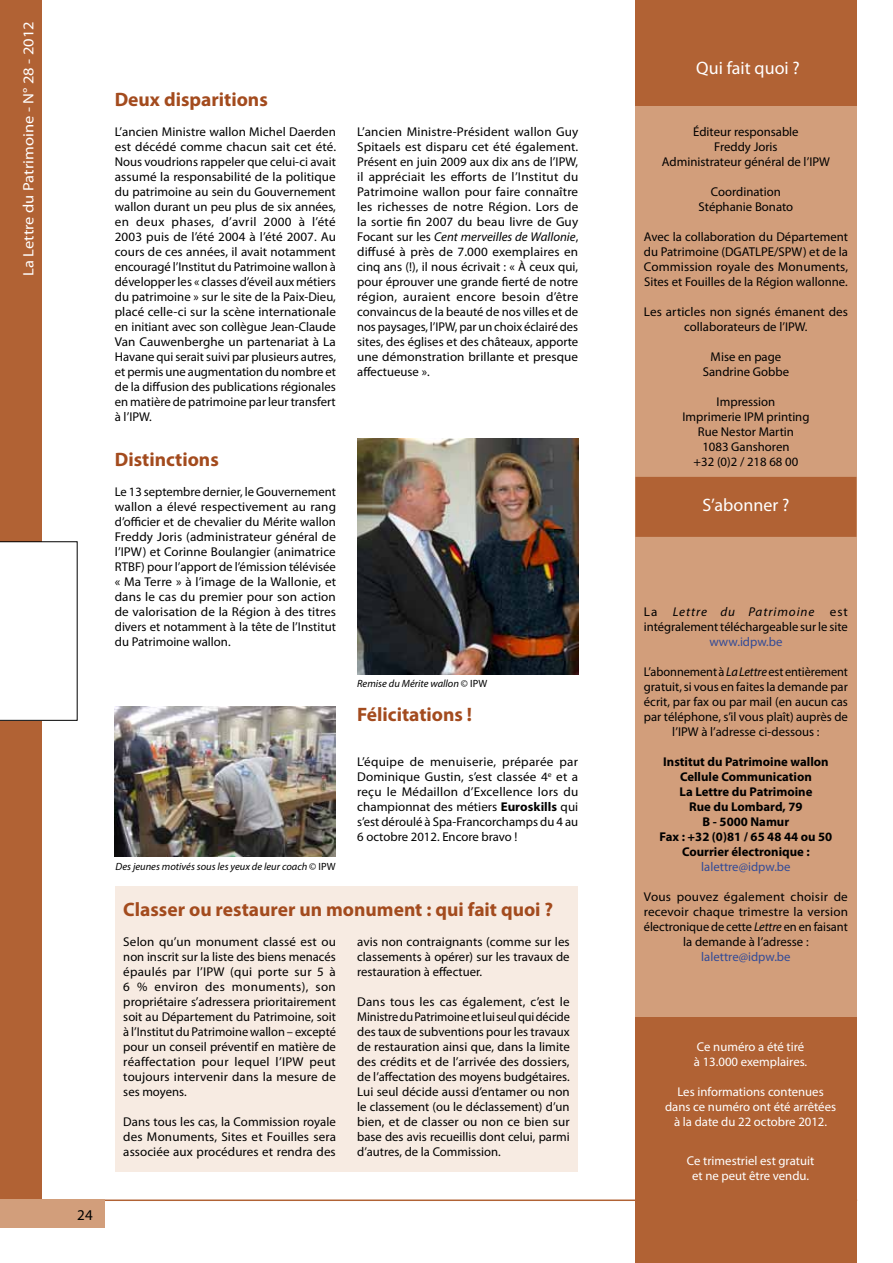
<style>
.page{position:relative;width:893px;height:1263px;background:#fff}
.page>*{position:absolute;margin:0;border:0;box-sizing:border-box;transform-origin:0 0}
.t1{font:700 19.5px "Myriad Pro";color:#a34b1e}
.t2{font:18px "Myriad Pro";color:#fff}
.t3{font:15px "Myriad Pro";color:#fff;scale:1.1 1}
.t4{font:15px "Myriad Pro";color:#000}
.t5{font:12.75px/15px "Myriad Pro";color:#000;text-align:justify}
.t6{font:12.75px/15px "Myriad Pro";color:#fff;text-align:center}
.t7{font:700 12.75px/15px "Myriad Pro";color:#000;text-align:center}
.t8{font:12.75px "Myriad Pro";color:#324a97}
.t9{font:italic 10.5px "Myriad Pro";color:#000}
.s1{font-style:normal}
.s2{font-style:italic}
.s3{font-weight:700}
</style>
<div class="page">
<div style="left:116px;top:886px;width:462px;height:286px;background:#f7ebe2"></div>
<div style="left:0;top:0;width:42px;height:1205px;background:#b16234"></div>
<hr style="left:0;top:1199px;width:857px;height:2px;background:#b16234">
<div style="left:0;top:1199px;width:105px;height:29px;background:#d29e7b"></div>
<div style="left:0;top:541px;width:78px;height:180px;background:#fff"></div>
<div style="left:635px;top:0;width:221px;height:1163px;background:#d29e7b"></div>
<div style="left:635px;top:0;width:222px;height:106px;background:#b16234"></div>
<div style="left:635px;top:1017px;width:221px;height:246px;background:#b16234"></div>
<div style="left:635px;top:477px;width:221px;height:60px;background:#b16234"></div>
<img style="left:357px;top:438px;width:221px;height:236px">
<img style="left:115px;top:706px;width:221px;height:150px">
<p class="t3" style="left:19px;top:276px;width:233px;rotate:-90deg">La Lettre du Patrimoine - N° 28 - 2012</p>
<p class="t4" style="left:77px;top:1205px;width:17px">24</p>
<h1 class="t1" style="left:115px;top:87px;width:155px">Deux disparitions</h1>
<p class="t5" style="left:115px;top:124px;width:223px">L’ancien Ministre wallon Michel Daerden est décédé comme chacun sait cet été.<br>Nous voudrions rappeler que celui-ci avait assumé la responsabilité de la politique du patrimoine au sein du Gouvernement wallon durant un peu plus de six années, en deux phases, d’avril 2000 à l’été 2003 puis de l’été 2004 à l’été 2007. Au cours de ces années, il avait notamment encouragé l’Institut du Patrimoine wallon à développer les « classes d’éveil aux métiers du patrimoine » sur le site de la Paix-Dieu, placé celle-ci sur la scène internationale en initiant avec son collègue Jean-Claude Van Cauwenberghe un partenariat à La Havane qui serait suivi par plusieurs autres, et permis une augmentation du nombre et de la diffusion des publications régionales en matière de patrimoine par leur transfert à l’IPW.</p>
<h1 class="t1" style="left:115px;top:447px;width:106px">Distinctions</h1>
<p class="t5" style="left:115px;top:484px;width:223px">Le 13 septembre dernier, le Gouvernement wallon a élevé respectivement au rang d’officier et de chevalier du Mérite wallon Freddy Joris (administrateur général de l’IPW) et Corinne Boulangier (animatrice RTBF) pour l’apport de l’émission télévisée « Ma Terre » à l’image de la Wallonie, et dans le cas du premier pour son action de valorisation de la Région à des titres divers et notamment à la tête de l’Institut du Patrimoine wallon.</p>
<p class="t9" style="left:116px;top:859px;width:222px">Des jeunes motivés sous les yeux de leur coach <span class="s1">© IPW</span></p>
<p class="t5" style="left:357px;top:124px;width:223px">L’ancien Ministre-Président wallon Guy Spitaels est disparu cet été également.<br>Présent en juin 2009 aux dix ans de l’IPW, il appréciait les efforts de l’Institut du Patrimoine wallon pour faire connaître les richesses de notre Région. Lors de la sortie fin 2007 du beau livre de Guy Focant sur les <span class="s2">Cent merveilles de Wallonie</span>, diffusé à près de 7.000 exemplaires en cinq ans (!), il nous écrivait : « À ceux qui, pour éprouver une grande fierté de notre région, auraient encore besoin d’être convaincus de la beauté de nos villes et de nos paysages, l’IPW, par un choix éclairé des sites, des églises et des châteaux, apporte une démonstration brillante et presque affectueuse ».</p>
<p class="t9" style="left:357px;top:677px;width:132px">Remise du Mérite wallon <span class="s1">© IPW</span></p>
<h1 class="t1" style="left:357px;top:702px;width:117px">Félicitations !</h1>
<p class="t5" style="left:357px;top:754px;width:223px">L’équipe de menuiserie, préparée par Dominique Gustin, s’est classée 4<sup>e</sup> et a reçu le Médaillon d’Excellence lors du championnat des métiers <span class="s3">Euroskills</span> qui s’est déroulé à Spa-Francorchamps du 4 au 6 octobre 2012. Encore bravo !</p>
<h1 class="t1" style="left:123px;top:897px;width:431px">Classer ou restaurer un monument : qui fait quoi ?</h1>
<p class="t5" style="left:123px;top:934px;width:214px">Selon qu’un monument classé est ou non inscrit sur la liste des biens menacés épaulés par l’IPW (qui porte sur 5 à 6 % environ des monuments), son propriétaire s’adressera prioritairement soit au Département du Patrimoine, soit à l’Institut du Patrimoine wallon – excepté pour un conseil préventif en matière de réaffectation pour lequel l’IPW peut toujours intervenir dans la mesure de ses moyens.</p>
<p class="t5" style="left:123px;top:1114px;width:214px">Dans tous les cas, la Commission royale des Monuments, Sites et Fouilles sera associée aux procédures et rendra des</p>
<p class="t5" style="left:357px;top:934px;width:214px">avis non contraignants (comme sur les classements à opérer) sur les travaux de restauration à effectuer.</p>
<p class="t5" style="left:357px;top:994px;width:214px">Dans tous les cas également, c’est le Ministre du Patrimoine et lui seul qui décide des taux de subventions pour les travaux de restauration ainsi que, dans la limite des crédits et de l’arrivée des dossiers, de l’affectation des moyens budgétaires.<br>Lui seul décide aussi d’entamer ou non le classement (ou le déclassement) d’un bien, et de classer ou non ce bien sur base des avis recueillis dont celui, parmi d’autres, de la Commission.</p>
<h2 class="t2" style="left:696px;top:57px;width:105px">Qui fait quoi ?</h2>
<p class="t5" style="left:662px;top:124px;width:169px;text-align:center">Éditeur responsable<br>Freddy Joris<br>Administrateur général de l’IPW</p>
<p class="t5" style="left:699px;top:184px;width:96px;text-align:center">Coordination<br>Stéphanie Bonato</p>
<p class="t5" style="left:644px;top:229px;width:206px">Avec la collaboration du Département du Patrimoine (DGATLPE/SPW) et de la Commission royale des Monuments, Sites et Fouilles de la Région wallonne.</p>
<p class="t5" style="left:644px;top:304px;width:206px;text-align:center">Les articles non signés émanent des collaborateurs de l’IPW.</p>
<p class="t5" style="left:703px;top:349px;width:88px;text-align:center">Mise en page<br>Sandrine Gobbe</p>
<p class="t5" style="left:682px;top:394px;width:129px;text-align:center">Impression<br>Imprimerie IPM printing<br>Rue Nestor Martin<br>1083 Ganshoren<br>+32 (0)2 / 218 68 00</p>
<h2 class="t2" style="left:702px;top:494px;width:88px">S’abonner ?</h2>
<p class="t5" style="left:644px;top:604px;width:206px">La <span class="s2">Lettre du Patrimoine</span> est intégralement téléchargeable sur le site</p>
<p class="t8" style="left:709px;top:634px;width:75px">www.idpw.be</p>
<p class="t5" style="left:644px;top:664px;width:206px;text-align:center">L’abonnement à <span class="s2">La Lettre</span> est entièrement gratuit, si vous en faites la demande par écrit, par fax ou par mail (en aucun cas par téléphone, s’il vous plaît) auprès de l’IPW à l’adresse ci-dessous :</p>
<p class="t7" style="left:660px;top:754px;width:174px">Institut du Patrimoine wallon<br>Cellule Communication<br>La Lettre du Patrimoine<br>Rue du Lombard, 79<br>B - 5000 Namur<br>Fax : +32 (0)81 / 65 48 44 ou 50<br>Courrier électronique :</p>
<p class="t8" style="left:701px;top:859px;width:91px">lalettre@idpw.be</p>
<p class="t5" style="left:644px;top:889px;width:206px;text-align:center">Vous pouvez également choisir de recevoir chaque trimestre la version électronique de cette <span class="s2">Lettre</span> en en faisant la demande à l’adresse :</p>
<p class="t8" style="left:701px;top:949px;width:91px">lalettre@idpw.be</p>
<p class="t6" style="left:694px;top:1039px;width:115px;text-align:left">Ce numéro a été tiré à 13.000 exemplaires.</p>
<p class="t6" style="left:665px;top:1084px;width:173px">Les informations contenues dans ce numéro ont été arrêtées à la date du 22 octobre 2012.</p>
<p class="t6" style="left:687px;top:1153px;width:129px">Ce trimestriel est gratuit et ne peut être vendu.</p>
</div>
